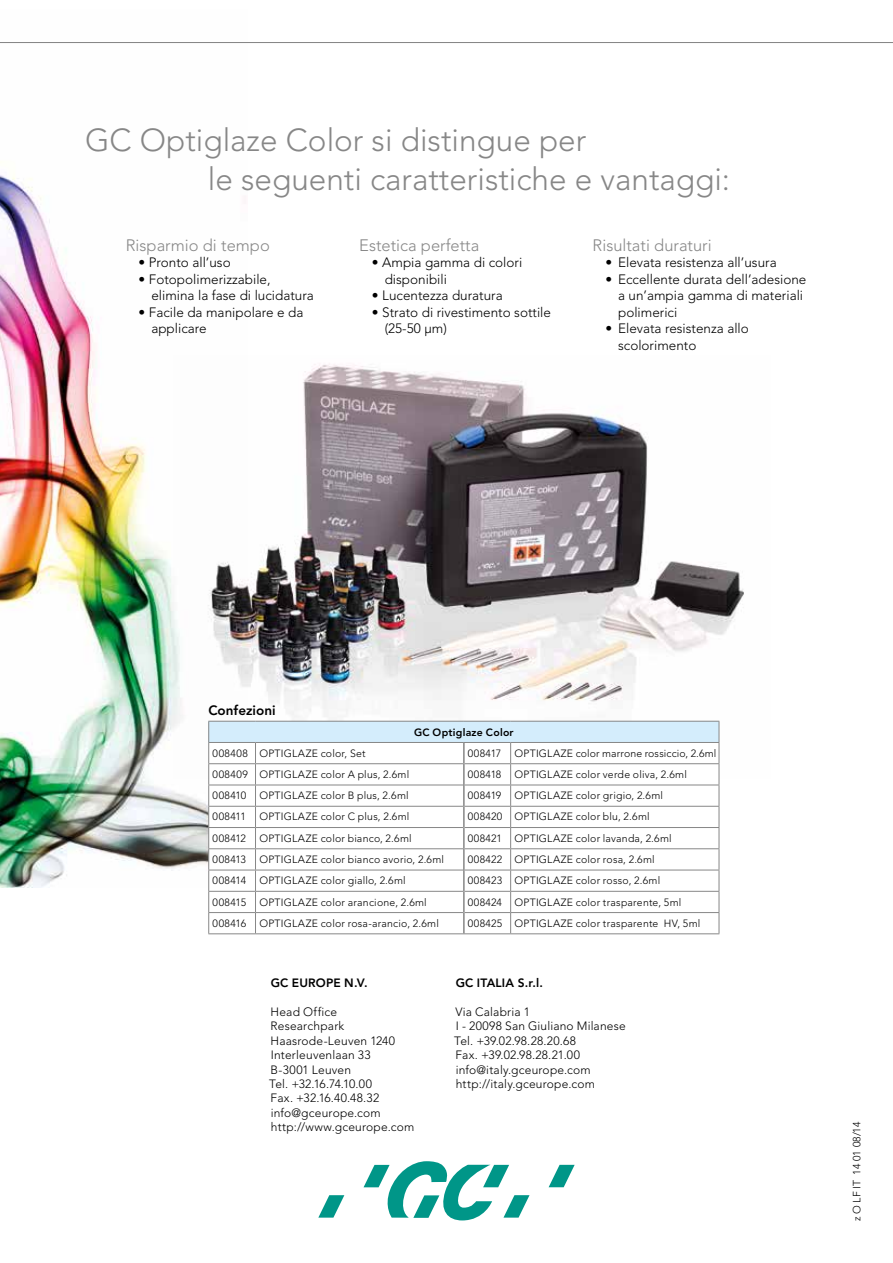
<style>
.page{position:relative;width:893px;height:1263px;background:#fff}
.page>*{position:absolute;margin:0;border:0;box-sizing:border-box;transform-origin:0 0}
.t1{font:300 31.5px/39px "Avenir LT Std";color:#878787}
.t2{font:300 16.5px "Avenir LT Std";color:#878787}
.t3{font:300 13.5px/16.5px "Avenir LT Std";color:#000}
.t4{font:800 13.5px "Avenir LT Std";color:#000}
.t5{font:300 12px/14.4px "Avenir LT Std";letter-spacing:.015em;color:#000}
.t6{font:800 12px "Avenir LT Std";letter-spacing:.01em;color:#000}
.t7{font:300 10.5px "Avenir LT Std";letter-spacing:.02em;color:#000}
.t8{font:800 10.5px "Avenir LT Std";letter-spacing:.025em;color:#000}
.t9{font:300 10.5px "Avenir LT Std";color:#000}
</style>
<div class="page">
<img style="left:0;top:175px;width:208px;height:712px">
<img style="left:173px;top:356px;width:571px;height:422px">
<svg style="left:0;top:42px;width:893px;height:1px"></svg>
<svg style="left:549px;top:1165px;width:26px;height:22px"></svg>
<svg style="left:364px;top:1161px;width:165px;height:59px"></svg>
<svg style="left:318px;top:1195px;width:26px;height:22px"></svg>
<div style="left:209px;top:721px;width:510px;height:21px;background:#d4edfc"></div>
<svg style="left:209px;top:743px;width:510px;height:190px"></svg>
<hr style="left:208px;top:721px;width:47px;height:1px;background:#878787">
<hr style="left:255px;top:721px;width:209px;height:1px;background:#878787">
<hr style="left:464px;top:721px;width:47px;height:1px;background:#878787">
<hr style="left:511px;top:721px;width:208px;height:1px;background:#878787">
<svg style="left:208px;top:721px;width:1px;height:212px"></svg>
<hr style="left:208px;top:742px;width:47px;height:1px;background:#878787">
<hr style="left:255px;top:742px;width:209px;height:1px;background:#878787">
<svg style="left:255px;top:743px;width:1px;height:190px"></svg>
<svg style="left:510px;top:743px;width:1px;height:190px"></svg>
<svg style="left:719px;top:721px;width:1px;height:212px"></svg>
<hr style="left:464px;top:742px;width:47px;height:1px;background:#878787">
<hr style="left:511px;top:742px;width:208px;height:1px;background:#878787">
<hr style="left:208px;top:763px;width:47px;height:1px;background:#878787">
<hr style="left:255px;top:763px;width:208px;height:1px;background:#878787">
<hr style="left:465px;top:763px;width:46px;height:1px;background:#878787">
<hr style="left:511px;top:763px;width:208px;height:1px;background:#878787">
<hr style="left:208px;top:785px;width:47px;height:1px;background:#878787">
<hr style="left:255px;top:785px;width:208px;height:1px;background:#878787">
<hr style="left:465px;top:785px;width:46px;height:1px;background:#878787">
<hr style="left:511px;top:785px;width:208px;height:1px;background:#878787">
<hr style="left:208px;top:806px;width:47px;height:1px;background:#878787">
<hr style="left:255px;top:806px;width:208px;height:1px;background:#878787">
<hr style="left:465px;top:806px;width:46px;height:1px;background:#878787">
<hr style="left:511px;top:806px;width:208px;height:1px;background:#878787">
<hr style="left:208px;top:827px;width:47px;height:1px;background:#878787">
<hr style="left:255px;top:827px;width:208px;height:1px;background:#878787">
<hr style="left:465px;top:827px;width:46px;height:1px;background:#878787">
<hr style="left:511px;top:827px;width:208px;height:1px;background:#878787">
<hr style="left:208px;top:848px;width:47px;height:1px;background:#878787">
<hr style="left:255px;top:848px;width:208px;height:1px;background:#878787">
<hr style="left:465px;top:848px;width:46px;height:1px;background:#878787">
<hr style="left:511px;top:848px;width:208px;height:1px;background:#878787">
<hr style="left:208px;top:870px;width:47px;height:1px;background:#878787">
<hr style="left:255px;top:870px;width:208px;height:1px;background:#878787">
<hr style="left:465px;top:870px;width:46px;height:1px;background:#878787">
<hr style="left:511px;top:870px;width:208px;height:1px;background:#878787">
<hr style="left:208px;top:891px;width:47px;height:1px;background:#878787">
<hr style="left:255px;top:891px;width:208px;height:1px;background:#878787">
<hr style="left:465px;top:891px;width:46px;height:1px;background:#878787">
<hr style="left:511px;top:891px;width:208px;height:1px;background:#878787">
<hr style="left:208px;top:912px;width:47px;height:1px;background:#878787">
<hr style="left:255px;top:912px;width:208px;height:1px;background:#878787">
<hr style="left:465px;top:912px;width:46px;height:1px;background:#878787">
<hr style="left:511px;top:912px;width:208px;height:1px;background:#878787">
<hr style="left:208px;top:933px;width:47px;height:1px;background:#878787">
<hr style="left:255px;top:933px;width:209px;height:1px;background:#878787">
<hr style="left:464px;top:933px;width:47px;height:1px;background:#878787">
<hr style="left:511px;top:933px;width:208px;height:1px;background:#878787">
<hr style="left:463px;top:743px;width:2px;height:21px;background:#878787">
<hr style="left:463px;top:764px;width:2px;height:21px;background:#878787">
<hr style="left:463px;top:785px;width:2px;height:21px;background:#878787">
<hr style="left:463px;top:806px;width:2px;height:21px;background:#878787">
<hr style="left:463px;top:827px;width:2px;height:22px;background:#878787">
<hr style="left:463px;top:849px;width:2px;height:21px;background:#878787">
<hr style="left:463px;top:870px;width:2px;height:21px;background:#878787">
<hr style="left:463px;top:891px;width:2px;height:21px;background:#878787">
<hr style="left:463px;top:912px;width:2px;height:21px;background:#878787">
<h1 class="t1" style="left:208px;top:121px;width:524px;text-indent:-123px">GC Optiglaze Color si distingue per<br>le seguenti caratteristiche e vantaggi:</h1>
<h2 class="t2" style="left:126px;top:235px;width:145px">Risparmio di tempo</h2>
<p class="t3" style="left:139px;top:254px;width:94px">• Pronto all’uso</p>
<p class="t3" style="left:151px;top:271px;width:164px;text-indent:-13px">• Fotopolimerizzabile, elimina la fase di lucidatura</p>
<p class="t3" style="left:151px;top:304px;width:154px;text-indent:-13px">• Facile da manipolare e da applicare</p>
<h2 class="t2" style="left:359px;top:235px;width:122px">Estetica perfetta</h2>
<p class="t3" style="left:385px;top:254px;width:139px;text-indent:-13px">• Ampia gamma di colori disponibili</p>
<p class="t3" style="left:372px;top:287px;width:132px">• Lucentezza duratura</p>
<p class="t3" style="left:385px;top:304px;width:168px;text-indent:-13px">• Strato di rivestimento sottile (25-50 μm)</p>
<h2 class="t2" style="left:593px;top:235px;width:121px">Risultati duraturi</h2>
<p class="t3" style="left:605px;top:254px;width:173px">• Elevata resistenza all’usura</p>
<p class="t3" style="left:618px;top:271px;width:190px;text-indent:-13px">• Eccellente durata dell’adesione a un’ampia gamma di materiali polimerici</p>
<p class="t3" style="left:618px;top:320px;width:132px;text-indent:-13px">• Elevata resistenza allo scolorimento</p>
<p class="t4" style="left:208px;top:702px;width:69px">Confezioni</p>
<p class="t7" style="left:213px;top:747px;width:155px">008408 OPTIGLAZE color, Set</p>
<p class="t7" style="left:468px;top:747px;width:35px">008417</p>
<p class="t7" style="left:514px;top:747px;width:203px">OPTIGLAZE color marrone rossiccio, 2.6ml</p>
<p class="t7" style="left:213px;top:768px;width:198px">008409 OPTIGLAZE color A plus, 2.6ml</p>
<p class="t7" style="left:468px;top:768px;width:221px">008418 OPTIGLAZE color verde oliva, 2.6ml</p>
<p class="t7" style="left:213px;top:789px;width:198px">008410 OPTIGLAZE color B plus, 2.6ml</p>
<p class="t7" style="left:468px;top:789px;width:35px">008419</p>
<p class="t7" style="left:514px;top:789px;width:150px">OPTIGLAZE color grigio, 2.6ml</p>
<p class="t7" style="left:213px;top:811px;width:35px">008411</p>
<p class="t7" style="left:259px;top:811px;width:152px">OPTIGLAZE color C plus, 2.6ml</p>
<p class="t7" style="left:468px;top:811px;width:183px">008420 OPTIGLAZE color blu, 2.6ml</p>
<p class="t7" style="left:213px;top:832px;width:35px">008412</p>
<p class="t7" style="left:259px;top:832px;width:154px">OPTIGLAZE color bianco, 2.6ml</p>
<p class="t7" style="left:468px;top:832px;width:205px">008421 OPTIGLAZE color lavanda, 2.6ml</p>
<p class="t7" style="left:213px;top:853px;width:35px">008413</p>
<p class="t7" style="left:259px;top:853px;width:186px">OPTIGLAZE color bianco avorio, 2.6ml</p>
<p class="t7" style="left:468px;top:853px;width:189px">008422 OPTIGLAZE color rosa, 2.6ml</p>
<p class="t7" style="left:213px;top:874px;width:35px">008414</p>
<p class="t7" style="left:259px;top:874px;width:148px">OPTIGLAZE color giallo, 2.6ml</p>
<p class="t7" style="left:468px;top:874px;width:194px">008423 OPTIGLAZE color rosso, 2.6ml</p>
<p class="t7" style="left:213px;top:896px;width:35px">008415</p>
<p class="t7" style="left:259px;top:896px;width:169px">OPTIGLAZE color arancione, 2.6ml</p>
<p class="t7" style="left:468px;top:896px;width:215px">008424 OPTIGLAZE color trasparente, 5ml</p>
<p class="t7" style="left:213px;top:917px;width:35px">008416</p>
<p class="t7" style="left:259px;top:917px;width:181px">OPTIGLAZE color rosa-arancio, 2.6ml</p>
<p class="t7" style="left:468px;top:917px;width:234px">008425 OPTIGLAZE color trasparente HV, 5ml</p>
<p class="t8" style="left:414px;top:726px;width:101px">GC Optiglaze Color</p>
<p class="t6" style="left:271px;top:976px;width:98px">GC EUROPE N.V.</p>
<p class="t5" style="left:269px;top:1005px;width:147px">Head Office<br>Researchpark<br>Haasrode-Leuven 1240<br>Interleuvenlaan 33<br>B-3001 Leuven<br>Tel. +32.16.74.10.00<br>Fax. +32.16.40.48.32 info@gceurope.com http://www.gceurope.com</p>
<p class="t6" style="left:456px;top:976px;width:89px">GC ITALIA S.r.l.</p>
<p class="t5" style="left:454px;top:1005px;width:173px">Via Calabria 1<br>I - 20098 San Giuliano Milanese<br>Tel. +39.02.98.28.20.68<br>Fax. +39.02.98.28.21.00 info@italy.gceurope.com http://italy.gceurope.com</p>
<p class="t9" style="left:851px;top:1221px;width:101px;rotate:-90deg">z O LF IT 14 01 08/14</p>
</div>
